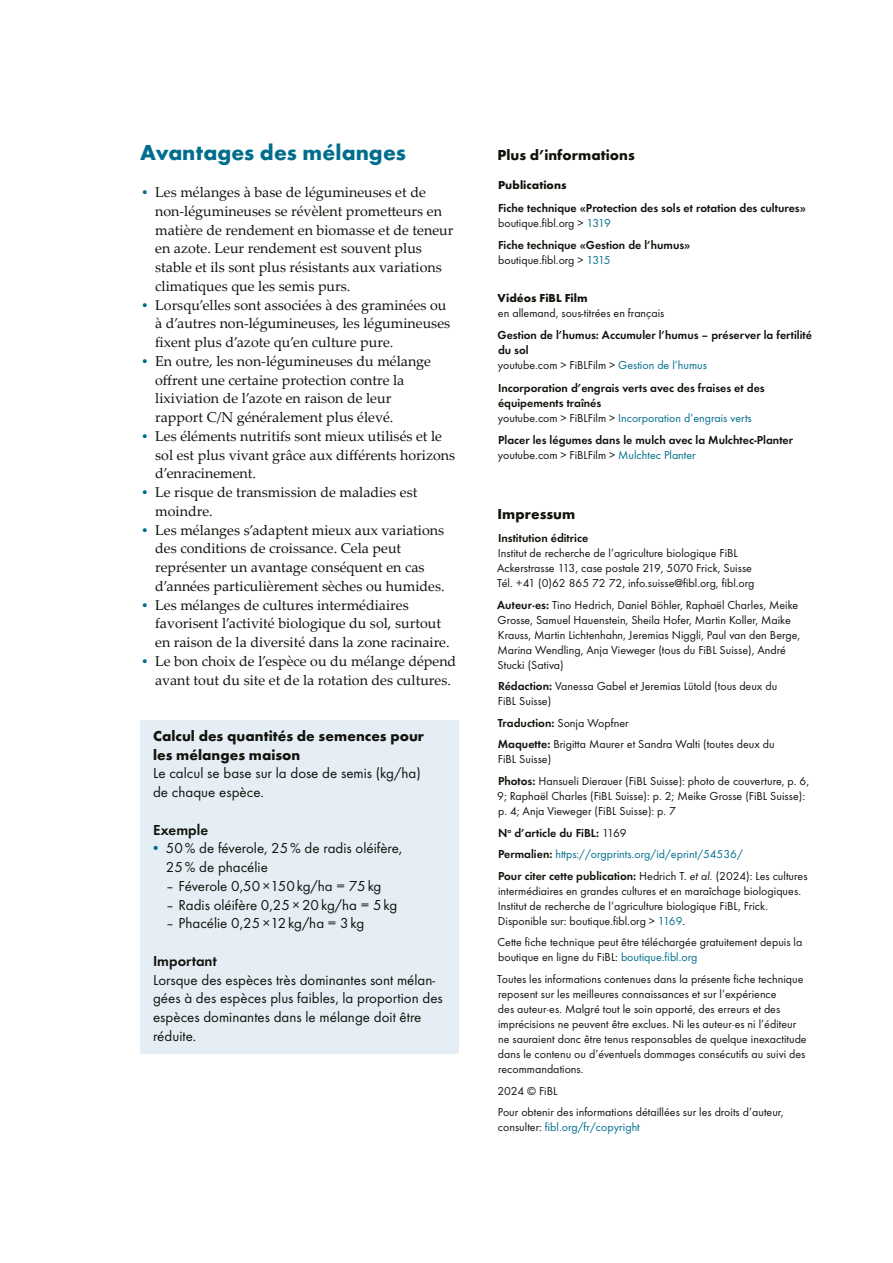
<style>
.page{position:relative;width:893px;height:1263px;background:#fff}
.page>*{position:absolute;margin:0;border:0;box-sizing:border-box;transform-origin:0 0}
.t1{font:700 22.5px "Function Pro";letter-spacing:.005em;color:#006d8d}
.t2{font:15px/18.8px "Function Pro";color:#12120d}
.t3{font:700 15px/18.8px "Function Pro";letter-spacing:.005em;color:#12120d}
.t4{font:600 15px "Function Pro";color:#12120d}
.t5{font:14.25px/18.8px "Palatino Linotype";color:#12120d}
.t6{font:12px/15px "Function Pro";color:#12120d}
.t7{font:600 12px/15px "Function Pro";color:#12120d}
.t8{font:12px "Function Pro";color:#006d8d}
.t9{font:700 12px "Function Pro";color:#12120d}
.s1{font-family:"Function Pro";font-weight:500;color:#006d8d}
.s2{font-weight:500;color:#006d8d}
.s3{font-weight:400}
.s4{font-weight:400;color:#006d8d}
.s5{font-weight:600}
.s6{font-weight:400;font-style:italic}
.s7{color:#006d8d}
.s8{color:#12120d}
</style>
<div class="page">
<div style="left:140px;top:720px;width:319px;height:52px;background:#e4eef4"></div>
<div style="left:140px;top:764px;width:319px;height:46px;background:#e4eef4"></div>
<div style="left:140px;top:801px;width:319px;height:28px;background:#e4eef4"></div>
<div style="left:140px;top:820px;width:319px;height:27px;background:#e4eef4"></div>
<div style="left:140px;top:839px;width:319px;height:46px;background:#e4eef4"></div>
<div style="left:140px;top:876px;width:319px;height:28px;background:#e4eef4"></div>
<div style="left:140px;top:895px;width:319px;height:27px;background:#e4eef4"></div>
<div style="left:140px;top:914px;width:319px;height:27px;background:#e4eef4"></div>
<div style="left:140px;top:933px;width:319px;height:27px;background:#e4eef4"></div>
<div style="left:140px;top:951px;width:319px;height:103px;background:#e4eef4"></div>
<h1 class="t1" style="left:140px;top:138px;width:267px">Avantages des mélanges</h1>
<p class="t5" style="left:155px;top:182px;width:300px;text-indent:-15px"><span class="s1">•</span> Les mélanges à base de légumineuses et de non-légumineuses se révèlent prometteurs en matière de rendement en biomasse et de teneur en azote. Leur rendement est souvent plus stable et ils sont plus résistants aux variations climatiques que les semis purs.</p>
<p class="t5" style="left:155px;top:295px;width:296px;text-indent:-15px"><span class="s1">•</span> Lorsqu’elles sont associées à des graminées ou à d’autres non-légumineuses, les légumineuses fixent plus d’azote qu’en culture pure.</p>
<p class="t5" style="left:155px;top:351px;width:277px;text-indent:-15px"><span class="s1">•</span> En outre, les non-légumineuses du mélange offrent une certaine protection contre la lixiviation de l’azote en raison de leur rapport C/N généralement plus élevé.</p>
<p class="t5" style="left:155px;top:426px;width:302px;text-indent:-15px"><span class="s1">•</span> Les éléments nutritifs sont mieux utilisés et le sol est plus vivant grâce aux différents horizons d’enracinement.</p>
<p class="t5" style="left:155px;top:482px;width:264px;text-indent:-15px"><span class="s1">•</span> Le risque de transmission de maladies est moindre.</p>
<p class="t5" style="left:155px;top:520px;width:291px;text-indent:-15px"><span class="s1">•</span> Les mélanges s’adaptent mieux aux variations des conditions de croissance. Cela peut représenter un avantage conséquent en cas d’années particulièrement sèches ou humides.</p>
<p class="t5" style="left:155px;top:595px;width:296px;text-indent:-15px"><span class="s1">•</span> Les mélanges de cultures intermédiaires favorisent l’activité biologique du sol, surtout en raison de la diversité dans la zone racinaire.</p>
<p class="t5" style="left:155px;top:651px;width:303px;text-indent:-15px"><span class="s1">•</span> Le bon choix de l’espèce ou du mélange dépend avant tout du site et de la rotation des cultures.</p>
<p class="t3" style="left:153px;top:726px;width:272px">Calcul des quantités de semences pour les mélanges maison</p>
<p class="t2" style="left:153px;top:764px;width:269px">Le calcul se base sur la dose de semis (kg/ha) de chaque espèce.</p>
<p class="t4" style="left:153px;top:820px;width:57px">Exemple</p>
<p class="t2" style="left:166px;top:839px;width:238px;text-indent:-15px"><span class="s2">•</span> 50% de féverole, 25% de radis oléifère,<br>25% de phacélie</p>
<p class="t2" style="left:166px;top:876px;width:217px">– Féverole 0,50×150kg/ha = 75kg</p>
<p class="t2" style="left:166px;top:895px;width:233px">– Radis oléifère 0,25×20kg/ha = 5kg</p>
<p class="t2" style="left:166px;top:914px;width:200px">– Phacélie 0,25×12kg/ha = 3kg</p>
<p class="t4" style="left:153px;top:952px;width:65px">Important</p>
<p class="t2" style="left:153px;top:970px;width:291px">Lorsque des espèces très dominantes sont mélan&shy;gées à des espèces plus faibles, la proportion des espèces dominantes dans le mélange doit être réduite.</p>
<p class="t3" style="left:497px;top:145px;width:139px">Plus d’informations</p>
<p class="t9" style="left:498px;top:178px;width:70px">Publications</p>
<p class="t7" style="left:498px;top:200px;width:309px">Fiche technique «Protection des sols et rotation des cultures» <span class="s3">boutique.fibl.org &gt;</span> <span class="s4">1319</span></p>
<p class="t7" style="left:498px;top:238px;width:194px">Fiche technique «Gestion de l’humus» <span class="s3">boutique.fibl.org &gt;</span> <span class="s4">1315</span></p>
<p class="t9" style="left:498px;top:291px;width:91px">Vidéos FiBL Film</p>
<p class="t6" style="left:498px;top:305px;width:168px">en allemand, sous-titrées en français</p>
<p class="t7" style="left:498px;top:328px;width:316px">Gestion de l’humus: Accumuler l’humus – préserver la fertilité du sol<br><span class="s3">youtube.com &gt; FiBLFilm &gt;</span> <span class="s4">Gestion de l’humus</span></p>
<p class="t7" style="left:498px;top:380px;width:268px">Incorporation d’engrais verts avec des fraises et des équipements traînés<br><span class="s3">youtube.com &gt; FiBLFilm &gt;</span> <span class="s4">Incorporation d’engrais verts</span></p>
<p class="t7" style="left:498px;top:433px;width:297px">Placer les légumes dans le mulch avec la Mulchtec-Planter <span class="s3">youtube.com &gt; FiBLFilm &gt;</span> <span class="s4">Mulchtec Planter</span></p>
<p class="t3" style="left:497px;top:505px;width:79px">Impressum</p>
<p class="t7" style="left:498px;top:530px;width:92px">Institution éditrice</p>
<p class="t6" style="left:497px;top:545px;width:259px">Institut de recherche de l’agriculture biologique FiBL<br>Ackerstrasse 113, case postale 219, 5070 Frick, Suisse<br>Tél. +41 (0)62 865 72 72, info.suisse@fibl.org, fibl.org</p>
<p class="t6" style="left:497px;top:597px;width:304px"><span class="s5">Auteur·es:</span> Tino Hedrich, Daniel Böhler, Raphaël Charles, Meike Grosse, Samuel Hauenstein, Sheila Hofer, Martin Koller, Maike Krauss, Martin Lichtenhahn, Jeremias Niggli, Paul van den Berge, Marina Wendling, Anja Vieweger (tous du FiBL Suisse), André Stucki (Sativa)</p>
<p class="t6" style="left:498px;top:679px;width:281px"><span class="s5">Rédaction:</span> Vanessa Gabel et Jeremias Lütold (tous deux du<br>FiBL Suisse)</p>
<p class="t6" style="left:498px;top:712px;width:278px;line-height:21.6px"><span class="s5">Traduction:</span> Sonja Wopfner<br><span class="s5">Maquette:</span> Brigitta Maurer et Sandra Walti (toutes deux du</p>
<p class="t6" style="left:498px;top:748px;width:313px;line-height:21.6px">FiBL Suisse)<br><span class="s5">Photos:</span> Hansueli Dierauer (FiBL Suisse): photo de couverture, p. 6,</p>
<p class="t6" style="left:497px;top:788px;width:309px">9; Raphaël Charles (FiBL Suisse): p. 2; Meike Grosse (FiBL Suisse): p. 4; Anja Vieweger (FiBL Suisse): p. 7</p>
<p class="t7" style="left:498px;top:821px;width:311px;line-height:21.6px">N<sup>o</sup> d’article du FiBL: <span class="s3">1169<br></span>Permalien: <span class="s4">https://orgprints.org/id/eprint/54536/<br></span>Pour citer cette publication: <span class="s3">Hedrich T.</span> <span class="s6">et al.</span> <span class="s3">(2024): Les cultures</span></p>
<p class="t6" style="left:498px;top:883px;width:305px">intermédiaires en grandes cultures et en maraîchage biologiques.<br>Institut de recherche de l’agriculture biologique FiBL, Frick.<br>Disponible sur: boutique.fibl.org &gt; <span class="s7">1169</span>.</p>
<p class="t6" style="left:497px;top:935px;width:306px">Cette fiche technique peut être téléchargée gratuitement depuis la boutique en ligne du FiBL: <span class="s7">boutique.fibl.org</span></p>
<p class="t6" style="left:497px;top:971px;width:311px">Toutes les informations contenues dans la présente fiche technique reposent sur les meilleures connaissances et sur l’expérience<br>des auteur·es. Malgré tout le soin apporté, des erreurs et des imprécisions ne peuvent être exclues. Ni les auteur·es ni l’éditeur ne sauraient donc être tenus responsables de quelque inexactitude dans le contenu ou d’éventuels dommages consécutifs au suivi des recommandations.</p>
<p class="t6" style="left:497px;top:1080px;width:288px;line-height:21.6px">2024 © FiBL<br>Pour obtenir des informations détaillées sur les droits d’auteur,</p>
<p class="t8" style="left:498px;top:1120px;width:143px"><span class="s8">consulter:</span> fibl.org/fr/copyright</p>
</div>
